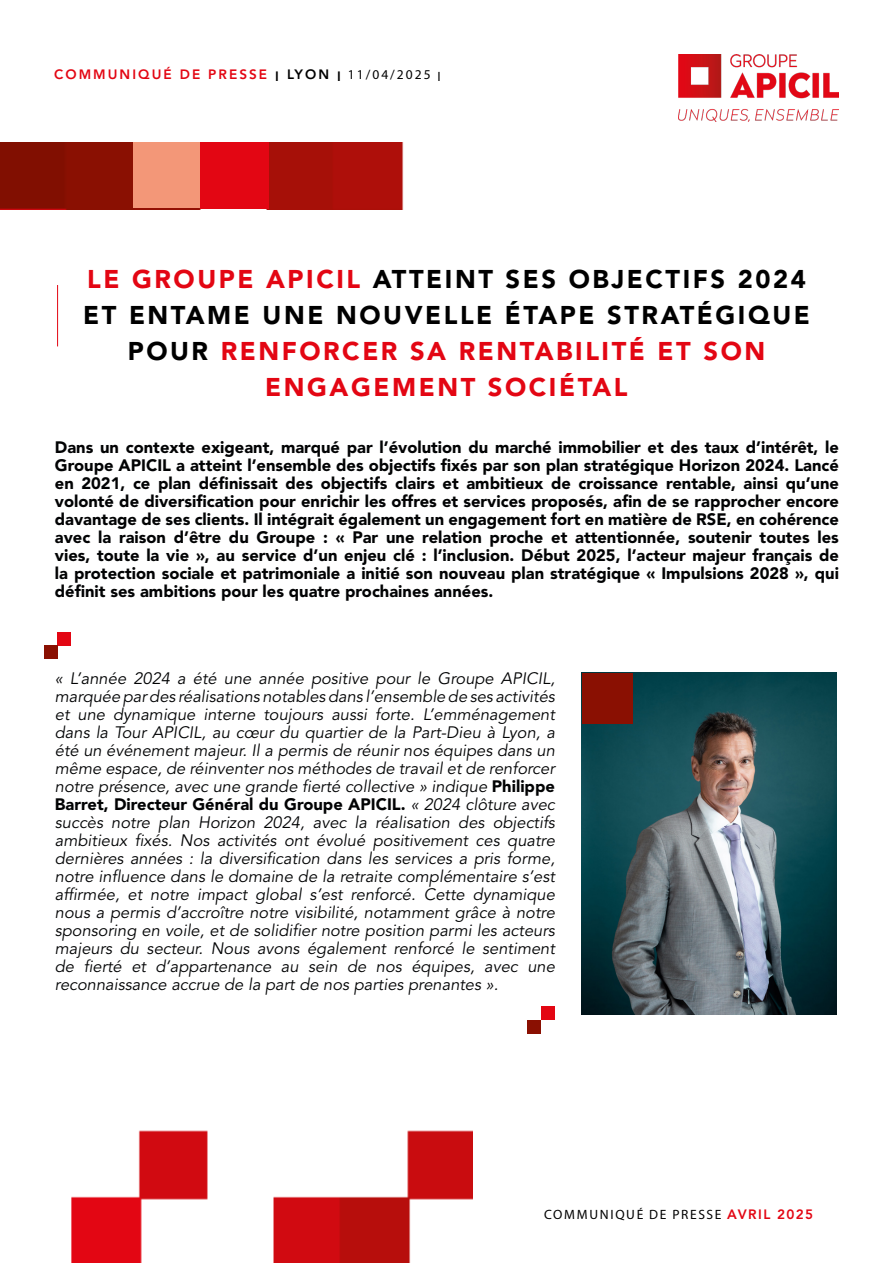
<style>
.page{position:relative;width:893px;height:1263px;background:#fff}
.page>*{position:absolute;margin:0;border:0;box-sizing:border-box;transform-origin:0 0}
.t1{font:900 25.5px/36px "Avenir LT Std";letter-spacing:.1em;color:#000;text-align:center}
.t2{font:italic 16.5px/18px "Avenir LT Std";color:#020304;text-align:justify}
.t3{font:900 16.5px/18px "Avenir LT Std";color:#020304;text-align:justify}
.t4{font:800 13.5px "Avenir LT Std";letter-spacing:.15em;color:#e30613}
.t5{font:13.5px "Myriad Pro";letter-spacing:.125em;color:#000}
.s1{color:#000}
.s2{font-family:"Myriad Pro";font-weight:400;color:#000}
.s3{color:#e30613}
.s4{font-weight:900;font-style:normal}
.s5{font-family:"Avenir LT Std";font-weight:800;color:#e30613}
</style>
<div class="page">
<img style="left:678px;top:54px;width:161px;height:68px">
<img style="left:0;top:142px;width:404px;height:67px">
<hr style="left:57px;top:285px;width:1px;height:61px;background:#e30613">
<img style="left:71px;top:1130px;width:402px;height:133px">
<div style="left:200px;top:142px;width:69px;height:67px;background:#e30613"></div>
<div style="left:134px;top:142px;width:66px;height:66px;background:#f39778"></div>
<div style="left:57px;top:632px;width:14px;height:14px;background:#e30613"></div>
<div style="left:44px;top:646px;width:13px;height:13px;background:#8a1002"></div>
<div style="left:541px;top:1006px;width:14px;height:14px;background:#e30613"></div>
<div style="left:527px;top:1020px;width:14px;height:13px;background:#8a1002"></div>
<img style="left:582px;top:673px;width:255px;height:341px">
<div style="left:582px;top:673px;width:50px;height:50px;background:#8a1002"></div>
<p class="t4" style="left:54px;top:66px;width:388px">COMMUNIQUÉ DE PRESSE <span class="s1">I LYON I</span> <span class="s2">11/04/2025 I</span></p>
<h1 class="t1" style="left:83px;top:261px;width:728px"><span class="s3">LE GROUPE APICIL</span> ATTEINT SES OBJECTIFS 2024<br>ET ENTAME UNE NOUVELLE ÉTAPE STRATÉGIQUE POUR <span class="s3">RENFORCER SA RENTABILITÉ ET SON ENGAGEMENT SOCIÉTAL</span></h1>
<p class="t3" style="left:55px;top:439px;width:786px">Dans un contexte exigeant, marqué par l’évolution du marché immobilier et des taux d’intérêt, le Groupe APICIL a atteint l’ensemble des objectifs fixés par son plan stratégique Horizon 2024. Lancé en 2021, ce plan définissait des objectifs clairs et ambitieux de croissance rentable, ainsi qu’une volonté de diversification pour enrichir les offres et services proposés, afin de se rapprocher encore davantage de ses clients. Il intégrait également un engagement fort en matière de RSE, en cohérence avec la raison d’être du Groupe : « Par une relation proche et attentionnée, soutenir toutes les vies, toute la vie », au service d’un enjeu clé : l’inclusion. Début 2025, l’acteur majeur français de la protection sociale et patrimoniale a initié son nouveau plan stratégique « Impulsions 2028 », qui définit ses ambitions pour les quatre prochaines années.</p>
<p class="t2" style="left:55px;top:670px;width:502px">« L’année 2024 a été une année positive pour le Groupe APICIL, marquée par des réalisations notables dans l’ensemble de ses activités et une dynamique interne toujours aussi forte. L’emménagement dans la Tour APICIL, au cœur du quartier de la Part-Dieu à Lyon, a été un événement majeur. Il a permis de réunir nos équipes dans un même espace, de réinventer nos méthodes de travail et de renforcer notre présence, avec une grande fierté collective » indique <span class="s4">Philippe Barret, Directeur Général du Groupe APICIL.</span> « 2024 clôture avec succès notre plan Horizon 2024, avec la réalisation des objectifs ambitieux fixés. Nos activités ont évolué positivement ces quatre dernières années : la diversification dans les services a pris forme, notre influence dans le domaine de la retraite complémentaire s’est affirmée, et notre impact global s’est renforcé. Cette dynamique nous a permis d’accroître notre visibilité, notamment grâce à notre sponsoring en voile, et de solidifier notre position parmi les acteurs majeurs du secteur. Nous avons également renforcé le sentiment de fierté et d’appartenance au sein de nos équipes, avec une reconnaissance accrue de la part de nos parties prenantes ».</p>
<p class="t5" style="left:544px;top:1206px;width:270px">COMMUNIQUÉ DE PRESSE <span class="s5">AVRIL 2025</span></p>
</div>
